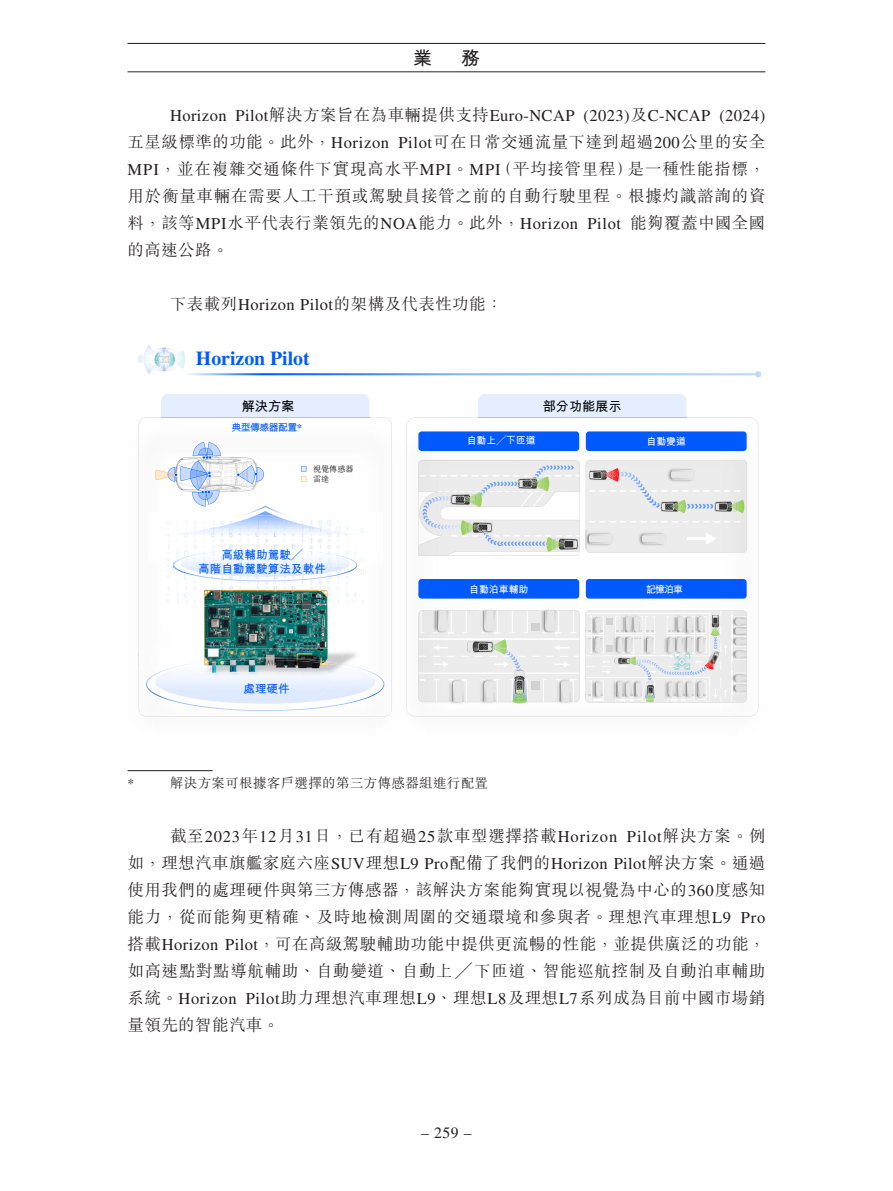
<style>
.page{position:relative;width:893px;height:1191px;background:#fff}
.page>*{position:absolute;margin:0;border:0;box-sizing:border-box;transform-origin:0 0}
.t1{font:700 19.8px "Times LT Std";color:#005aff}
.t2{font:700 18.75px "M Hei HK";color:#231f20}
.t3{font:300 16.5px/27px "M Sung HK";letter-spacing:.03em;color:#231f20;text-align:justify}
.t4{font:16.5px "Times LT Std";letter-spacing:.025em;color:#231f20}
.t5{font:15.75px "Times LT Std";color:#231f20}
.t6{font:300 13.5px "M Sung HK";letter-spacing:.025em;color:#231f20}
.t7{font:13.5px "Times LT Std";color:#231f20}
.t8{font:13.2px "M Hei HK Bold E Ten B5 H";color:#000}
.t9{font:11.55px/14px "M Hei HK Bold E Ten B5 H";letter-spacing:.005em;color:#005aff;text-align:center}
.t10{font:9.9px "M Hei HK Bold E Ten B5 H";color:#fff}
.t11{font:9.9px "M Hei HK Bold E Ten B5 H";letter-spacing:-.05em;color:#005aff}
.t12{font:8.1px/9.9px "M Sung HK Light E Ten B5 H";color:#000}
.s1{font-family:"M Sung HK";font-weight:300}
.s2{font-family:"Times LT Std";font-weight:400}
.s3{font-family:"Times LT Std";font-weight:700}
</style>
<div class="page">
<hr style="left:128px;top:43px;width:637px;height:1px;background:#231f20">
<hr style="left:128px;top:71px;width:637px;height:1px;background:#231f20">
<svg style="left:139px;top:417px;width:253px;height:299px"></svg>
<div style="left:161px;top:394px;width:208px;height:22px;background:#e5eeff"></div>
<hr style="left:161px;top:417px;width:208px;height:1px;background:#bbc2d3">
<img style="left:148px;top:512px;width:235px;height:55px">
<img style="left:150px;top:607px;width:53px;height:26px">
<svg style="left:139px;top:652px;width:1px;height:14px"></svg>
<img style="left:153px;top:539px;width:225px;height:23px">
<img style="left:167px;top:568px;width:190px;height:37px">
<img style="left:167px;top:535px;width:178px;height:29px">
<img style="left:170px;top:571px;width:3px;height:4px">
<img style="left:170px;top:575px;width:24px;height:27px">
<svg style="left:168px;top:531px;width:2px;height:71px"></svg>
<img style="left:172px;top:531px;width:13px;height:4px">
<img style="left:188px;top:531px;width:157px;height:4px">
<img style="left:249px;top:533px;width:7px;height:2px">
<img style="left:251px;top:506px;width:29px;height:6px">
<img style="left:167px;top:512px;width:123px;height:3px">
<img style="left:167px;top:515px;width:193px;height:16px">
<img style="left:294px;top:529px;width:24px;height:2px">
<svg style="left:301px;top:521px;width:2px;height:21px"></svg>
<img style="left:215px;top:529px;width:41px;height:2px">
<img style="left:173px;top:549px;width:172px;height:32px">
<svg style="left:177px;top:522px;width:2px;height:81px"></svg>
<img style="left:294px;top:549px;width:24px;height:2px">
<img style="left:183px;top:567px;width:162px;height:7px">
<img style="left:180px;top:550px;width:76px;height:14px">
<svg style="left:185px;top:521px;width:3px;height:82px"></svg>
<svg style="left:345px;top:516px;width:20px;height:86px"></svg>
<img style="left:249px;top:569px;width:7px;height:3px">
<img style="left:249px;top:551px;width:69px;height:15px">
<svg style="left:301px;top:551px;width:2px;height:33px"></svg>
<img style="left:146px;top:669px;width:238px;height:41px">
<img style="left:147px;top:662px;width:139px;height:49px">
<img style="left:307px;top:677px;width:65px;height:25px">
<svg style="left:301px;top:466px;width:5px;height:15px"></svg>
<img style="left:163px;top:371px;width:598px;height:6px">
<img style="left:147px;top:345px;width:4px;height:29px">
<img style="left:180px;top:350px;width:5px;height:19px">
<svg style="left:138px;top:347px;width:42px;height:24px"></svg>
<img style="left:343px;top:648px;width:20px;height:16px">
<img style="left:328px;top:648px;width:15px;height:13px">
<img style="left:342px;top:664px;width:21px;height:2px">
<img style="left:328px;top:661px;width:15px;height:3px">
<img style="left:199px;top:648px;width:5px;height:15px">
<img style="left:342px;top:666px;width:21px;height:11px">
<img style="left:199px;top:663px;width:143px;height:14px">
<img style="left:204px;top:589px;width:124px;height:68px">
<img style="left:216px;top:603px;width:49px;height:2px">
<svg style="left:221px;top:521px;width:2px;height:69px"></svg>
<svg style="left:194px;top:520px;width:21px;height:90px"></svg>
<svg style="left:229px;top:521px;width:3px;height:82px"></svg>
<svg style="left:238px;top:521px;width:4px;height:83px"></svg>
<svg style="left:309px;top:521px;width:3px;height:81px"></svg>
<svg style="left:318px;top:520px;width:21px;height:93px"></svg>
<img style="left:248px;top:589px;width:8px;height:14px">
<svg style="left:248px;top:522px;width:1px;height:80px"></svg>
<svg style="left:256px;top:520px;width:38px;height:84px"></svg>
<img style="left:204px;top:657px;width:124px;height:3px">
<img style="left:204px;top:660px;width:124px;height:12px">
<svg style="left:406px;top:417px;width:352px;height:299px;fill:#ececec"></svg>
<div style="left:478px;top:394px;width:208px;height:22px;background:#e5eeff"></div>
<hr style="left:478px;top:417px;width:208px;height:1px;background:#bbc2d3">
<div style="left:418px;top:431px;width:161px;height:20px;background:#005aff;border-radius:3px"></div>
<div style="left:586px;top:431px;width:161px;height:20px;background:#005aff;border-radius:3px"></div>
<div style="left:418px;top:579px;width:161px;height:19px;background:#005aff;border-radius:3px"></div>
<div style="left:586px;top:579px;width:161px;height:19px;background:#005aff;border-radius:3px"></div>
<img style="left:221px;top:455px;width:22px;height:38px">
<svg style="left:155px;top:442px;width:66px;height:64px"></svg>
<svg style="left:237px;top:465px;width:27px;height:19px"></svg>
<hr style="left:128px;top:770px;width:85px;height:1px;background:#231f20">
<p class="t2" style="left:413px;top:44px;width:20px">業</p>
<p class="t2" style="left:461px;top:44px;width:20px">務</p>
<p class="t4" style="left:170px;top:106px;width:597px">Horizon Pilot<span class="s1">解決方案旨在為車輛提供支持</span>Euro-NCAP (2023)<span class="s1">及</span>C-NCAP (2024)</p>
<p class="t3" style="left:128px;top:127px;width:639px">五星級標準的功能。此外，<span class="s2">Horizon Pilot</span>可在日常交通流量下達到超過<span class="s2">200</span>公里的安全<span class="s2">MPI</span>，並在複雜交通條件下實現高水平<span class="s2">MPI</span>。<span class="s2">MPI</span>（平均接管里程）是一種性能指標，用於衡量車輛在需要人工干預或駕駛員接管之前的自動行駛里程。根據灼識諮詢的資料，該等<span class="s2">MPI</span>水平代表行業領先的<span class="s2">NOA</span>能力。此外，<span class="s2">Horizon Pilot</span> 能夠覆蓋中國全國的高速公路。</p>
<p class="t3" style="left:170px;top:289px;width:334px">下表載列<span class="s2">Horizon Pilot</span>的架構及代表性功能：</p>
<p class="t1" style="left:196px;top:347px;width:115px">Horizon Pilot</p>
<p class="t8" style="left:242px;top:396px;width:54px">解決方案</p>
<p class="t11" style="left:231px;top:420px;width:72px">典型傳感器配置<span class="s3">*</span></p>
<p class="t12" style="left:313px;top:463px;width:42px">視覺傳感器雷達</p>
<p class="t9" style="left:198px;top:547px;width:129px">高級輔助駕駛╱<br>高階自動駕駛算法及軟件</p>
<p class="t9" style="left:244px;top:680px;width:48px">處理硬件</p>
<p class="t8" style="left:543px;top:396px;width:81px">部分功能展示</p>
<p class="t10" style="left:467px;top:433px;width:71px">自動上╱下匝道</p>
<p class="t10" style="left:646px;top:434px;width:41px">自動變道</p>
<p class="t10" style="left:469px;top:582px;width:61px">自動泊車輔助</p>
<p class="t10" style="left:646px;top:582px;width:38px">記憶泊車</p>
<p class="t7" style="left:128px;top:775px;width:8px">*</p>
<p class="t6" style="left:170px;top:773px;width:319px">解決方案可根據客戶選擇的第三方傳感器組進行配置</p>
<p class="t3" style="left:128px;top:821px;width:639px;text-indent:43px">截至<span class="s2">2023</span>年<span class="s2">12</span>月<span class="s2">31</span>日，已有超過<span class="s2">25</span>款車型選擇搭載<span class="s2">Horizon Pilot</span>解決方案。例如，理想汽車旗艦家庭六座<span class="s2">SUV</span>理想<span class="s2">L9 Pro</span>配備了我們的<span class="s2">Horizon Pilot</span>解決方案。通過使用我們的處理硬件與第三方傳感器，該解決方案能夠實現以視覺為中心的<span class="s2">360</span>度感知能力，從而能夠更精確、及時地檢測周圍的交通環境和參與者。理想汽車理想<span class="s2">L9 Pro</span>搭載<span class="s2">Horizon Pilot</span>，可在高級駕駛輔助功能中提供更流暢的性能，並提供廣泛的功能，如高速點對點導航輔助、自動變道、自動上╱下匝道、智能巡航控制及自動泊車輔助系統。<span class="s2">Horizon Pilot</span>助力理想汽車理想<span class="s2">L9</span>、理想<span class="s2">L8</span>及理想<span class="s2">L7</span>系列成為目前中國市場銷量領先的智能汽車。</p>
<p class="t5" style="left:421px;top:1124px;width:52px">– 259 –</p>
</div>
